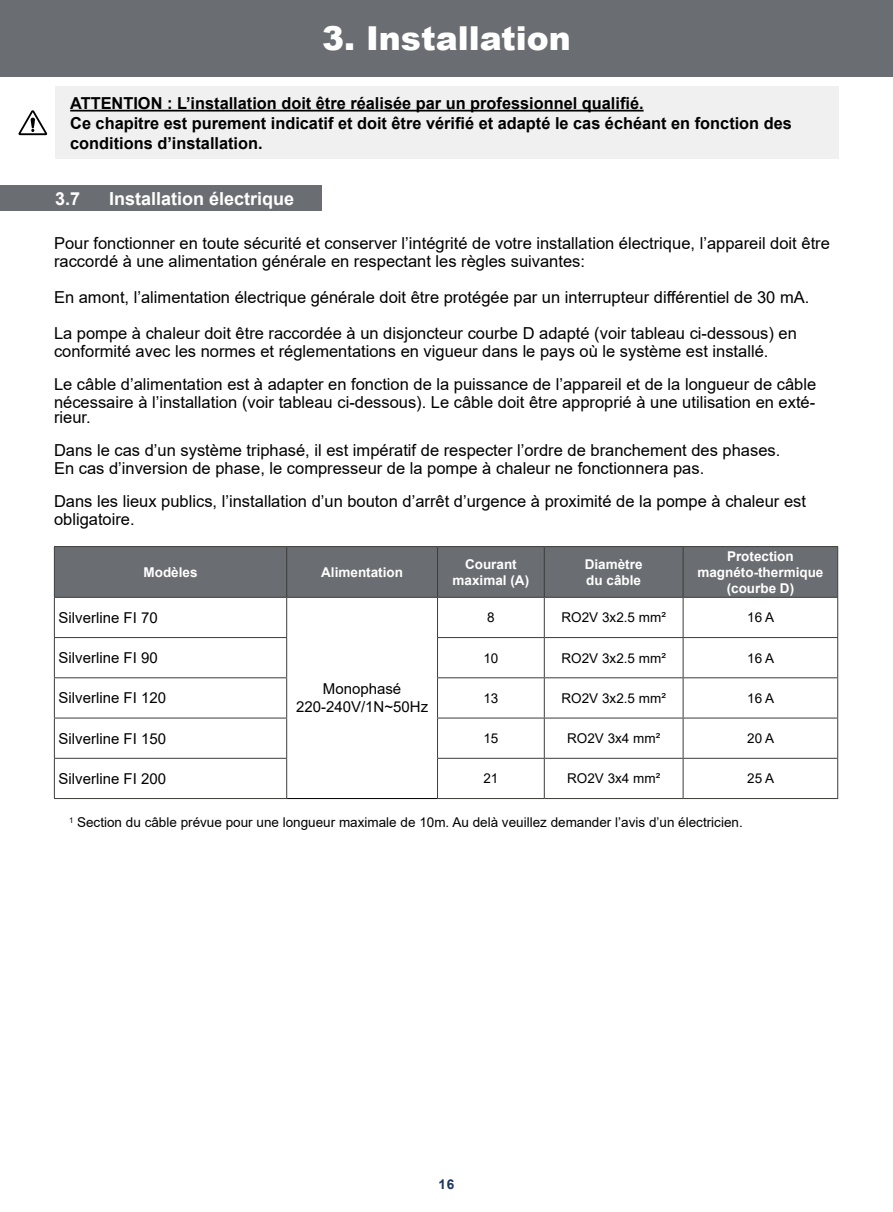
<style>
.page{position:relative;width:893px;height:1212px;background:#fff}
.page>*{position:absolute;margin:0;border:0;box-sizing:border-box;transform-origin:0 0}
.t1{font:900 33px "Arial";color:#fff}
.t2{font:700 18px "Arial";color:#fff}
.t3{font:16.5px/18px "Arial";color:#000}
.t4{font:700 16.5px/19.8px "Arial";color:#000}
.t5{font:15px/18px "Arial";color:#000;text-align:center}
.t6{font:13.5px "Arial";color:#000}
.t7{font:700 13.5px/16.2px "Arial";color:#fff;text-align:center}
.t8{font:700 13.5px "Arial";color:#1c355e}
</style>
<div class="page">
<div style="left:0;top:0;width:893px;height:77px;background:#6a6d71"></div>
<div style="left:55px;top:547px;width:782px;height:50px;background:#6a6d71"></div>
<hr style="left:287px;top:597px;width:150px;height:1px;background:#3c3c3b">
<hr style="left:286px;top:598px;width:1px;height:39px;background:#3c3c3b">
<hr style="left:437px;top:598px;width:1px;height:39px;background:#3c3c3b">
<hr style="left:286px;top:638px;width:1px;height:39px;background:#3c3c3b">
<hr style="left:437px;top:638px;width:1px;height:39px;background:#3c3c3b">
<hr style="left:286px;top:678px;width:1px;height:40px;background:#3c3c3b">
<hr style="left:437px;top:678px;width:1px;height:40px;background:#3c3c3b">
<hr style="left:286px;top:718px;width:1px;height:40px;background:#3c3c3b">
<hr style="left:437px;top:718px;width:1px;height:40px;background:#3c3c3b">
<hr style="left:286px;top:759px;width:1px;height:39px;background:#3c3c3b">
<hr style="left:437px;top:759px;width:1px;height:39px;background:#3c3c3b">
<hr style="left:287px;top:798px;width:150px;height:1px;background:#000">
<hr style="left:54px;top:546px;width:233px;height:1px;background:#3c3c3b">
<hr style="left:54px;top:547px;width:1px;height:50px;background:#3c3c3b">
<hr style="left:287px;top:546px;width:150px;height:1px;background:#3c3c3b">
<hr style="left:286px;top:547px;width:1px;height:50px;background:#3c3c3b">
<hr style="left:437px;top:546px;width:107px;height:1px;background:#3c3c3b">
<hr style="left:437px;top:547px;width:1px;height:50px;background:#3c3c3b">
<hr style="left:544px;top:546px;width:139px;height:1px;background:#3c3c3b">
<hr style="left:544px;top:547px;width:1px;height:50px;background:#3c3c3b">
<hr style="left:683px;top:546px;width:155px;height:1px;background:#3c3c3b">
<hr style="left:683px;top:547px;width:1px;height:50px;background:#3c3c3b">
<hr style="left:837px;top:547px;width:1px;height:50px;background:#3c3c3b">
<hr style="left:437px;top:597px;width:107px;height:1px;background:#3c3c3b">
<hr style="left:544px;top:597px;width:139px;height:1px;background:#3c3c3b">
<hr style="left:544px;top:598px;width:1px;height:39px;background:#3c3c3b">
<hr style="left:683px;top:597px;width:155px;height:1px;background:#3c3c3b">
<hr style="left:683px;top:598px;width:1px;height:39px;background:#3c3c3b">
<hr style="left:837px;top:598px;width:1px;height:39px;background:#3c3c3b">
<hr style="left:437px;top:637px;width:107px;height:1px;background:#3c3c3b">
<hr style="left:544px;top:637px;width:139px;height:1px;background:#3c3c3b">
<hr style="left:544px;top:638px;width:1px;height:39px;background:#3c3c3b">
<hr style="left:683px;top:637px;width:155px;height:1px;background:#3c3c3b">
<hr style="left:683px;top:638px;width:1px;height:39px;background:#3c3c3b">
<hr style="left:837px;top:638px;width:1px;height:39px;background:#3c3c3b">
<hr style="left:437px;top:677px;width:107px;height:1px;background:#3c3c3b">
<hr style="left:544px;top:677px;width:139px;height:1px;background:#3c3c3b">
<hr style="left:544px;top:678px;width:1px;height:40px;background:#3c3c3b">
<hr style="left:683px;top:677px;width:155px;height:1px;background:#3c3c3b">
<hr style="left:683px;top:678px;width:1px;height:40px;background:#3c3c3b">
<hr style="left:837px;top:678px;width:1px;height:40px;background:#3c3c3b">
<hr style="left:544px;top:718px;width:1px;height:40px;background:#3c3c3b">
<hr style="left:683px;top:718px;width:1px;height:40px;background:#3c3c3b">
<hr style="left:837px;top:718px;width:1px;height:40px;background:#3c3c3b">
<hr style="left:544px;top:759px;width:1px;height:39px;background:#3c3c3b">
<hr style="left:683px;top:759px;width:1px;height:39px;background:#3c3c3b">
<hr style="left:837px;top:759px;width:1px;height:39px;background:#3c3c3b">
<hr style="left:54px;top:598px;width:1px;height:39px;background:#3c3c3b">
<hr style="left:54px;top:638px;width:1px;height:39px;background:#3c3c3b">
<hr style="left:54px;top:678px;width:1px;height:40px;background:#3c3c3b">
<hr style="left:54px;top:718px;width:1px;height:40px;background:#3c3c3b">
<hr style="left:54px;top:759px;width:1px;height:39px;background:#3c3c3b">
<hr style="left:437px;top:718px;width:107px;height:1px;background:#3c3c3b">
<hr style="left:544px;top:718px;width:139px;height:1px;background:#3c3c3b">
<hr style="left:683px;top:718px;width:155px;height:1px;background:#3c3c3b">
<hr style="left:437px;top:758px;width:107px;height:1px;background:#3c3c3b">
<hr style="left:544px;top:758px;width:139px;height:1px;background:#3c3c3b">
<hr style="left:683px;top:758px;width:155px;height:1px;background:#3c3c3b">
<hr style="left:437px;top:798px;width:107px;height:1px;background:#3c3c3b">
<hr style="left:544px;top:798px;width:139px;height:1px;background:#3c3c3b">
<hr style="left:683px;top:798px;width:155px;height:1px;background:#3c3c3b">
<hr style="left:54px;top:597px;width:233px;height:1px;background:#3c3c3b">
<hr style="left:54px;top:637px;width:233px;height:1px;background:#3c3c3b">
<hr style="left:54px;top:677px;width:233px;height:1px;background:#3c3c3b">
<hr style="left:54px;top:718px;width:233px;height:1px;background:#3c3c3b">
<hr style="left:54px;top:758px;width:233px;height:1px;background:#3c3c3b">
<hr style="left:54px;top:798px;width:233px;height:1px;background:#3c3c3b">
<div style="left:0;top:186px;width:321px;height:25px;background:#6a6d71"></div>
<div style="left:55px;top:87px;width:784px;height:72px;background:#f0f0f0"></div>
<hr style="left:70px;top:110px;width:574px;height:2px;background:#000">
<svg style="left:18px;top:110px;width:29px;height:25px"></svg>
<h1 class="t1" style="left:322px;top:14px;width:250px">3. Installation</h1>
<p class="t4" style="left:70px;top:93px;width:723px">ATTENTION : L’installation doit être réalisée par un professionnel qualifié.<br>Ce chapitre est purement indicatif et doit être vérifié et adapté le cas échéant en fonction des conditions d’installation.</p>
<p class="t2" style="left:55px;top:186px;width:27px">3.7</p>
<p class="t2" style="left:109px;top:186px;width:187px">Installation électrique</p>
<p class="t3" style="left:54px;top:234px;width:777px">Pour fonctionner en toute sécurité et conserver l’intégrité de votre installation électrique, l’appareil doit être raccordé à une alimentation générale en respectant les règles suivantes:</p>
<p class="t3" style="left:54px;top:279px;width:757px;line-height:36px">En amont, l’alimentation électrique générale doit être protégée par un interrupteur différentiel de 30 mA.<br>La pompe à chaleur doit être raccordée à un disjoncteur courbe D adapté (voir tableau ci-dessous) en</p>
<p class="t3" style="left:54px;top:335px;width:764px;line-height:33px">conformité avec les normes et réglementations en vigueur dans le pays où le système est installé.<br>Le câble d’alimentation est à adapter en fonction de la puissance de l’appareil et de la longueur de câble</p>
<p class="t3" style="left:54px;top:395px;width:763px;line-height:15px">nécessaire à l’installation (voir tableau ci-dessous). Le câble doit être approprié à une utilisation en exté&shy;rieur.</p>
<p class="t3" style="left:54px;top:441px;width:728px">Dans le cas d’un système triphasé, il est impératif de respecter l’ordre de branchement des phases.<br>En cas d’inversion de phase, le compresseur de la pompe à chaleur ne fonctionnera pas.</p>
<p class="t3" style="left:54px;top:492px;width:753px">Dans les lieux publics, l’installation d’un bouton d’arrêt d’urgence à proximité de la pompe à chaleur est obligatoire.</p>
<p class="t7" style="left:144px;top:564px;width:56px">Modèles</p>
<p class="t7" style="left:321px;top:564px;width:83px">Alimentation</p>
<p class="t7" style="left:453px;top:556px;width:78px">Courant maximal (A)</p>
<p class="t7" style="left:585px;top:556px;width:59px;text-align:left">Diamètre du câble</p>
<p class="t7" style="left:697px;top:548px;width:128px">Protection magnéto-thermique (courbe D)</p>
<p class="t5" style="left:59px;top:608px;width:101px">Silverline FI 70</p>
<p class="t6" style="left:487px;top:608px;width:9px">8</p>
<p class="t6" style="left:562px;top:608px;width:106px">RO2V 3x2.5 mm²</p>
<p class="t6" style="left:747px;top:608px;width:29px">16 A</p>
<p class="t5" style="left:59px;top:649px;width:101px">Silverline FI 90</p>
<p class="t6" style="left:483px;top:648px;width:17px">10</p>
<p class="t6" style="left:562px;top:648px;width:106px">RO2V 3x2.5 mm²</p>
<p class="t6" style="left:747px;top:648px;width:29px">16 A</p>
<p class="t5" style="left:59px;top:689px;width:109px">Silverline FI 120</p>
<p class="t6" style="left:483px;top:689px;width:17px">13</p>
<p class="t6" style="left:562px;top:689px;width:106px">RO2V 3x2.5 mm²</p>
<p class="t6" style="left:747px;top:689px;width:29px">16 A</p>
<p class="t5" style="left:59px;top:729px;width:109px">Silverline FI 150</p>
<p class="t6" style="left:483px;top:729px;width:17px">15</p>
<p class="t6" style="left:567px;top:729px;width:95px">RO2V 3x4 mm²</p>
<p class="t6" style="left:747px;top:729px;width:29px">20 A</p>
<p class="t5" style="left:59px;top:769px;width:109px">Silverline FI 200</p>
<p class="t6" style="left:483px;top:769px;width:17px">21</p>
<p class="t6" style="left:567px;top:769px;width:95px">RO2V 3x4 mm²</p>
<p class="t6" style="left:747px;top:769px;width:29px">25 A</p>
<p class="t6" style="left:69px;top:813px;width:675px"><sup>1</sup> Section du câble prévue pour une longueur maximale de 10m. Au delà veuillez demander l’avis d’un électricien.</p>
<p class="t5" style="left:296px;top:680px;width:134px">Monophasé<br>220-240V/1N~50Hz</p>
<p class="t8" style="left:439px;top:1175px;width:17px">16</p>
</div>
